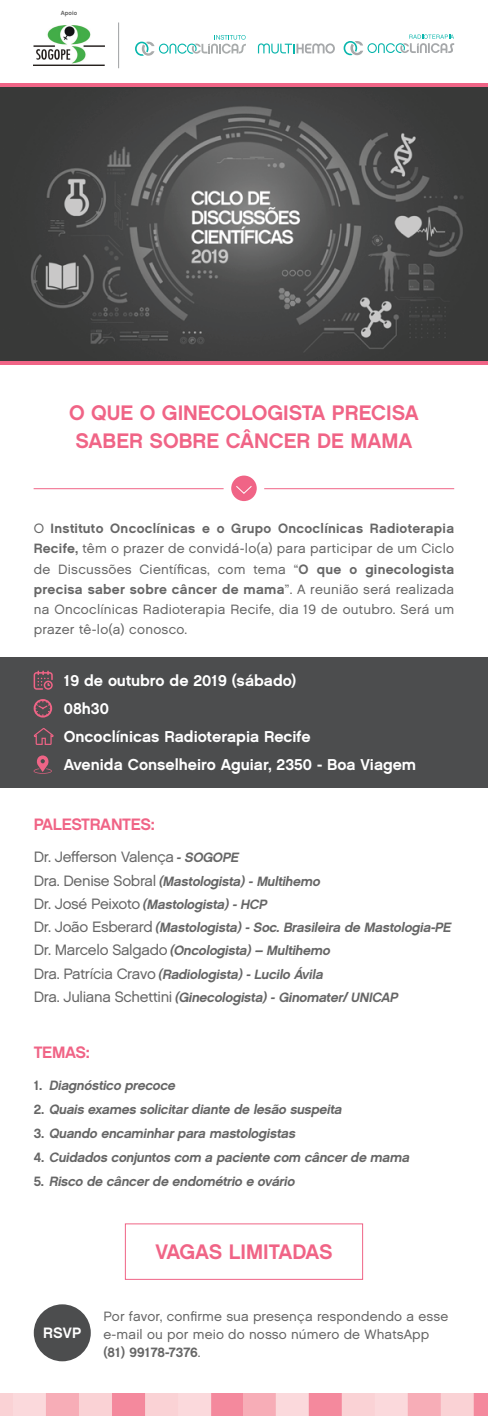
<style>
.page{position:relative;width:488px;height:1416px;background:#fff}
.page>*{position:absolute;margin:0;border:0;box-sizing:border-box;transform-origin:0 0}
.t1{font:21px/28.5px "Chalet New York Nineteen Sixty";color:#f06486;text-align:center}
.t2{font:16.5px "Chalet New York Nineteen Sixty";color:#f06486}
.t3{font:15.75px/27.8px "Chalet New York Nineteen Sixty";color:#fff}
.t4{font:15px "Chalet London Nineteen Sixty";letter-spacing:-.02em;color:#666}
.t5{font:15px "Chalet New York Nineteen Sixty";color:#fff}
.t6{font:italic 13.5px/23.2px "Chalet New York Nineteen Sixty";color:#666}
.t7{font:13.5px/20.2px "Chalet London Nineteen Sixty";letter-spacing:.02em;color:#666}
.t8{font:13.5px "Chalet New York Nineteen Sixty";letter-spacing:.02em;color:#666}
.t9{font:6px "Chalet New York Nineteen Sixty";color:#666}
.s1{font-family:"Chalet London Nineteen Sixty"}
.s2{font-family:"Chalet New York Nineteen Sixty"}
.s3{font-family:"Chalet New York Nineteen Sixty";font-style:italic;font-size:13.5px}
.s4{font-family:"Chalet London Nineteen Sixty";font-style:normal;font-size:15px}
.s5{font-style:normal}
</style>
<div class="page">
<img style="left:0;top:1393px;width:487px;height:22px">
<svg style="left:243px;top:1393px;width:1px;height:22px"></svg>
<div style="left:34px;top:1304px;width:57px;height:57px;background:#4c4d4e;border-radius:50%"></div>
<img style="left:0;top:87px;width:488px;height:274px">
<hr style="left:0;top:84px;width:488px;height:3px;background:#f06486">
<hr style="left:0;top:361px;width:488px;height:4px;background:#f06486">
<div style="left:231px;top:475px;width:25px;height:26px;background:#f06486;border-radius:50%"></div>
<hr style="left:34px;top:488px;width:189px;height:1px;background:#f06486">
<hr style="left:264px;top:488px;width:190px;height:1px;background:#f06486">
<svg style="left:236px;top:486px;width:16px;height:8px"></svg>
<div style="left:0;top:657px;width:488px;height:130px;background:#4c4d4e"></div>
<svg style="left:34px;top:670px;width:19px;height:19px"></svg>
<svg style="left:34px;top:699px;width:18px;height:18px"></svg>
<svg style="left:34px;top:755px;width:18px;height:18px"></svg>
<svg style="left:34px;top:728px;width:20px;height:17px"></svg>
<img style="left:34px;top:25px;width:70px;height:41px">
<svg style="left:343px;top:34px;width:111px;height:21px"></svg>
<svg style="left:135px;top:35px;width:111px;height:21px"></svg>
<svg style="left:258px;top:43px;width:77px;height:11px"></svg>
<hr style="left:118px;top:23px;width:1px;height:45px;background:#9ea0a3">
<p class="t9" style="left:61px;top:10px;width:18px">Apoio</p>
<h1 class="t1" style="left:69px;top:398px;width:351px">O QUE O GINECOLOGISTA PRECISA<br>SABER SOBRE CÂNCER DE MAMA</h1>
<p class="t8" style="left:34px;top:520px;width:422px"><span class="s1">O</span> Instituto Oncoclínicas e o Grupo Oncoclínicas Radioterapia</p>
<p class="t7" style="left:34px;top:538px;width:422px"><span class="s2">Recife,</span> têm o prazer de convidá-lo(a) para participar de um Ciclo de Discussões Científicas, com tema “<span class="s2">O que o ginecologista</span></p>
<p class="t8" style="left:34px;top:581px;width:422px">precisa saber sobre câncer de mama<span class="s1">”. A reunião será realizada</span></p>
<p class="t7" style="left:34px;top:599px;width:422px">na Oncoclínicas Radioterapia Recife, dia 19 de outubro. Será um prazer tê-lo(a) conosco.</p>
<p class="t3" style="left:64px;top:667px;width:354px">19 de outubro de 2019 (sábado)<br>08h30<br>Oncoclínicas Radioterapia Recife<br>Avenida Conselheiro Aguiar, 2350 - Boa Viagem</p>
<p class="t2" style="left:34px;top:814px;width:122px">PALESTRANTES:</p>
<p class="t4" style="left:34px;top:847px;width:209px">Dr. Jefferson Valença <span class="s3">-SOGOPE</span></p>
<p class="t6" style="left:34px;top:869px;width:421px"><span class="s4">D r a . D e n i s e S o b r a l</span> (Mastologista)-Multihemo<br><span class="s4">D r. J o s é P e i x o t o</span> (Mastologista)-HCP<br><span class="s4">D r . J o ã o E s b e r a r d</span> (Mastologista)-Soc.Brasileira de Mastologia-PE <span class="s4">D r. M a r c e l o S a l g a d o</span> (Oncologista)– Multihemo<br><span class="s4">D r a . P a t r íc i a C r a v o</span> (Radiologista)-Lucilo Ávila<br><span class="s4">D r a . J u l i a n a S c h e t t i n i</span> (Ginecologista)-Ginomater/UNICAP</p>
<p class="t2" style="left:34px;top:1042px;width:57px">TEMAS:</p>
<p class="t6" style="left:34px;top:1073px;width:380px;line-height:24px"><span class="s5">1 .</span> Diagnóstico precoce<br><span class="s5">2 .</span> Quais exames solicitardiante de lesão suspeita<br><span class="s5">3 .</span> Quando encaminharpara mastologistas<br><span class="s5">4 .</span> Cuidados conjuntos com a paciente com câncerde mama <span class="s5">5 .</span> Risco de câncerde endométrio e ovário</p>
<p class="t5" style="left:43px;top:1323px;width:39px">RSVP</p>
<h1 class="t1" style="left:155px;top:1237px;width:179px">VAGAS LIMITADAS</h1>
<p class="t7" style="left:104px;top:1307px;width:346px;line-height:18px">Por favor, confirme sua presença respondendo a esse e-mail ou por meio do nosso número de WhatsApp</p>
<p class="t8" style="left:104px;top:1343px;width:98px">(81) 99178-7376<span class="s1">.</span></p>
</div>
